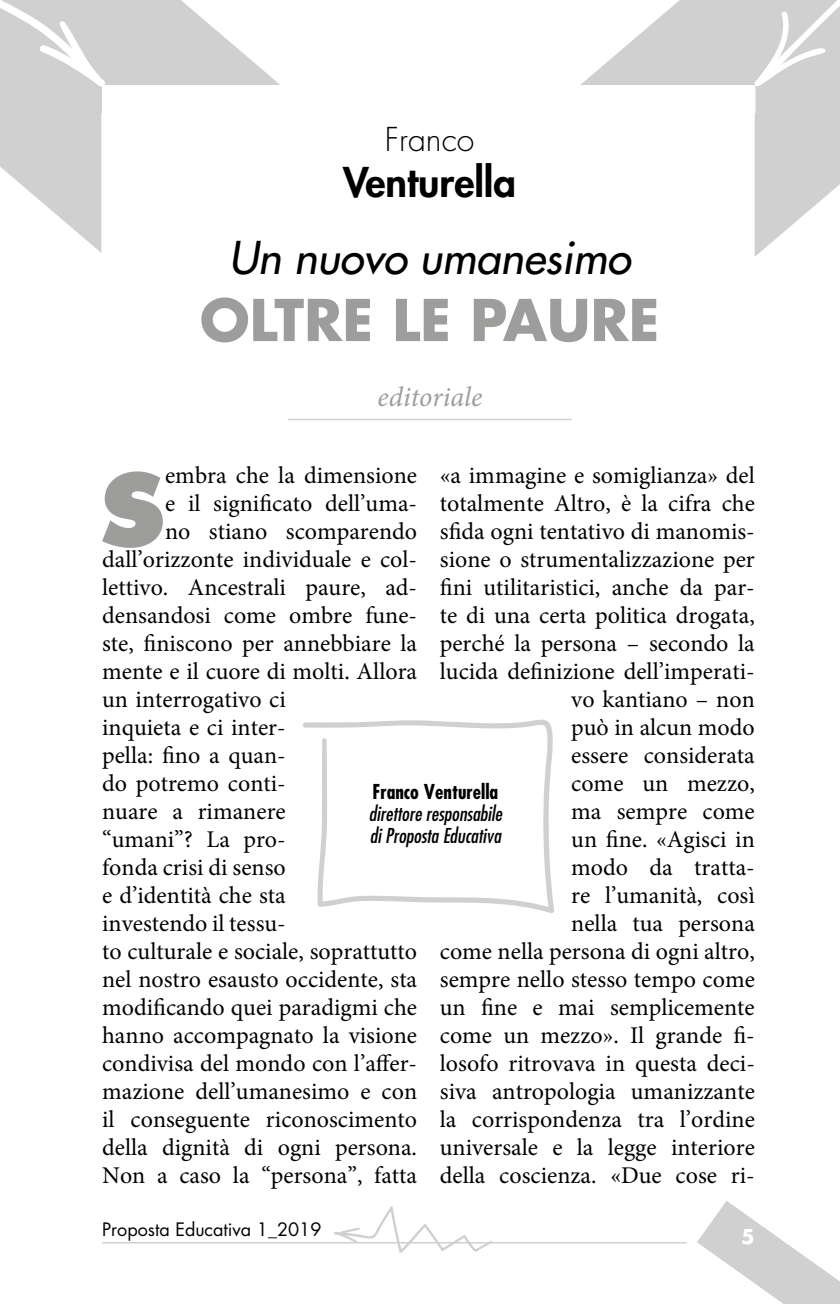
<style>
.page{position:relative;width:840px;height:1304px;background:#fff}
.page>*{position:absolute;margin:0;border:0;box-sizing:border-box;transform-origin:0 0}
.t1{font:800 98.2px "Futura Std";color:#9d9d9c}
.t2{font:700 56px "Futura Std";color:#9d9d9c}
.t3{font:italic 500 44px "Futura Std";color:#000}
.t4{font:800 40px "Futura Std";color:#000}
.t5{font:300 32px "Futura Std";color:#000}
.t6{font:italic 28px "Minion Pro";color:#9d9d9c}
.t7{font:24px/28px "Minion Pro";color:#000;text-align:right}
.t8{font:italic condensed 20px/22px "Futura Std";color:#000}
.t9{font:700 condensed 20px "Futura Std";color:#000}
.t10{font:700 20px "Futura Std";color:#fff}
.t11{font:18px "Futura Std";color:#000}
</style>
<div class="page">
<svg style="left:697px;top:1201px;width:142px;height:103px"></svg>
<hr style="left:102px;top:1242px;width:584px;height:1px;background:#d0d0d0">
<svg style="left:333px;top:1206px;width:159px;height:47px"></svg>
<svg style="left:580px;top:0;width:259px;height:257px;fill:#d0d0d0"></svg>
<div style="left:726px;top:92px;width:28px;height:315px;background:#fff"></div>
<svg style="left:0;top:0;width:280px;height:253px;fill:#d0d0d0"></svg>
<div style="left:101px;top:113px;width:28px;height:319px;background:#fff"></div>
<div style="left:102px;top:85px;width:166px;height:193px;background:#fff"></div>
<div style="left:589px;top:86px;width:141px;height:193px;background:#fff"></div>
<svg style="left:752px;top:0;width:87px;height:87px"></svg>
<svg style="left:0;top:0;width:153px;height:88px;background:#d5d5d5"></svg>
<svg style="left:303px;top:719px;width:251px;height:194px"></svg>
<div style="left:102px;top:85px;width:653px;height:28px;background:#fff"></div>
<hr style="left:287px;top:419px;width:284px;height:1px;background:#d0d0d0">
<h3 class="t5" style="left:384px;top:120px;width:91px">Franco</h3>
<h3 class="t4" style="left:343px;top:157px;width:174px">Venturella</h3>
<h3 class="t3" style="left:229px;top:231px;width:403px">Un nuovo umanesimo</h3>
<h2 class="t2" style="left:200px;top:283px;width:461px">OLTRE LE PAURE</h2>
<p class="t6" style="left:377px;top:378px;width:106px">editoriale</p>
<h1 class="t1" style="left:100px;top:448px;width:67px">S</h1>
<p class="t7" style="left:165px;top:461px;width:253px">embra che la dimensione</p>
<p class="t7" style="left:439px;top:461px;width:316px">«a immagine e somiglianza» del totalmente Altro, è la cifra che sfida ogni tentativo di manomis&shy;sione o strumentalizzazione per fini utilitaristici, anche da par&shy;te di una certa politica drogata, perché la persona – secondo la lucida definizione dell’imperati&shy;vo kantiano – non<br>può in alcun modo<br>essere considerata<br>come un mezzo,<br>ma sempre come<br>un fine. «Agisci in<br>modo da tratta-<br>re l’umanità, così<br>nella tua persona<br>come nella persona di ogni altro, sempre nello stesso tempo come un fine e mai semplicemente come un mezzo». Il grande fi&shy;losofo ritrovava in questa deci&shy;siva antropologia umanizzante la corrispondenza tra l’ordine universale e la legge interiore della coscienza. «Due cose ri-</p>
<p class="t7" style="left:165px;top:489px;width:253px">e il significato dell’uma-</p>
<p class="t7" style="left:165px;top:517px;width:253px">no stiano scomparendo</p>
<p class="t7" style="left:102px;top:545px;width:316px">dall’orizzonte individuale e col-</p>
<p class="t7" style="left:102px;top:573px;width:316px">lettivo. Ancestrali paure, ad-</p>
<p class="t7" style="left:102px;top:601px;width:316px">densandosi come ombre fune-</p>
<p class="t7" style="left:102px;top:629px;width:316px">ste, finiscono per annebbiare la</p>
<p class="t7" style="left:102px;top:657px;width:316px">mente e il cuore di molti. Allora</p>
<p class="t7" style="left:102px;top:685px;width:185px">un interrogativo ci</p>
<p class="t7" style="left:102px;top:713px;width:185px">inquieta e ci inter-</p>
<p class="t7" style="left:102px;top:741px;width:185px">pella: fino a quan-</p>
<p class="t7" style="left:102px;top:769px;width:185px">do potremo conti-</p>
<p class="t7" style="left:102px;top:797px;width:185px">nuare a rimanere</p>
<p class="t7" style="left:102px;top:825px;width:185px">“umani”? La pro-</p>
<p class="t7" style="left:102px;top:853px;width:185px">fonda crisi di senso</p>
<p class="t7" style="left:102px;top:881px;width:185px">e d’identità che sta</p>
<p class="t7" style="left:102px;top:909px;width:185px">investendo il tessu-</p>
<p class="t7" style="left:102px;top:937px;width:316px">to culturale e sociale, soprattutto</p>
<p class="t7" style="left:102px;top:965px;width:316px">nel nostro esausto occidente, sta</p>
<p class="t7" style="left:102px;top:993px;width:316px">modificando quei paradigmi che</p>
<p class="t7" style="left:102px;top:1021px;width:316px">hanno accompagnato la visione</p>
<p class="t7" style="left:102px;top:1049px;width:316px">condivisa del mondo con l’affer-</p>
<p class="t7" style="left:102px;top:1077px;width:316px">mazione dell’umanesimo e con</p>
<p class="t7" style="left:102px;top:1105px;width:316px">il conseguente riconoscimento</p>
<p class="t7" style="left:102px;top:1133px;width:316px">della dignità di ogni persona.</p>
<p class="t7" style="left:102px;top:1161px;width:316px">Non a caso la “persona”, fatta</p>
<p class="t9" style="left:372px;top:780px;width:127px">Franco Venturella</p>
<p class="t8" style="left:369px;top:804px;width:134px">direttore responsabile di Proposta Educativa</p>
<p class="t11" style="left:102px;top:1218px;width:221px">Proposta Educativa 1_2019</p>
<p class="t10" style="left:740px;top:1223px;width:15px">5</p>
</div>
